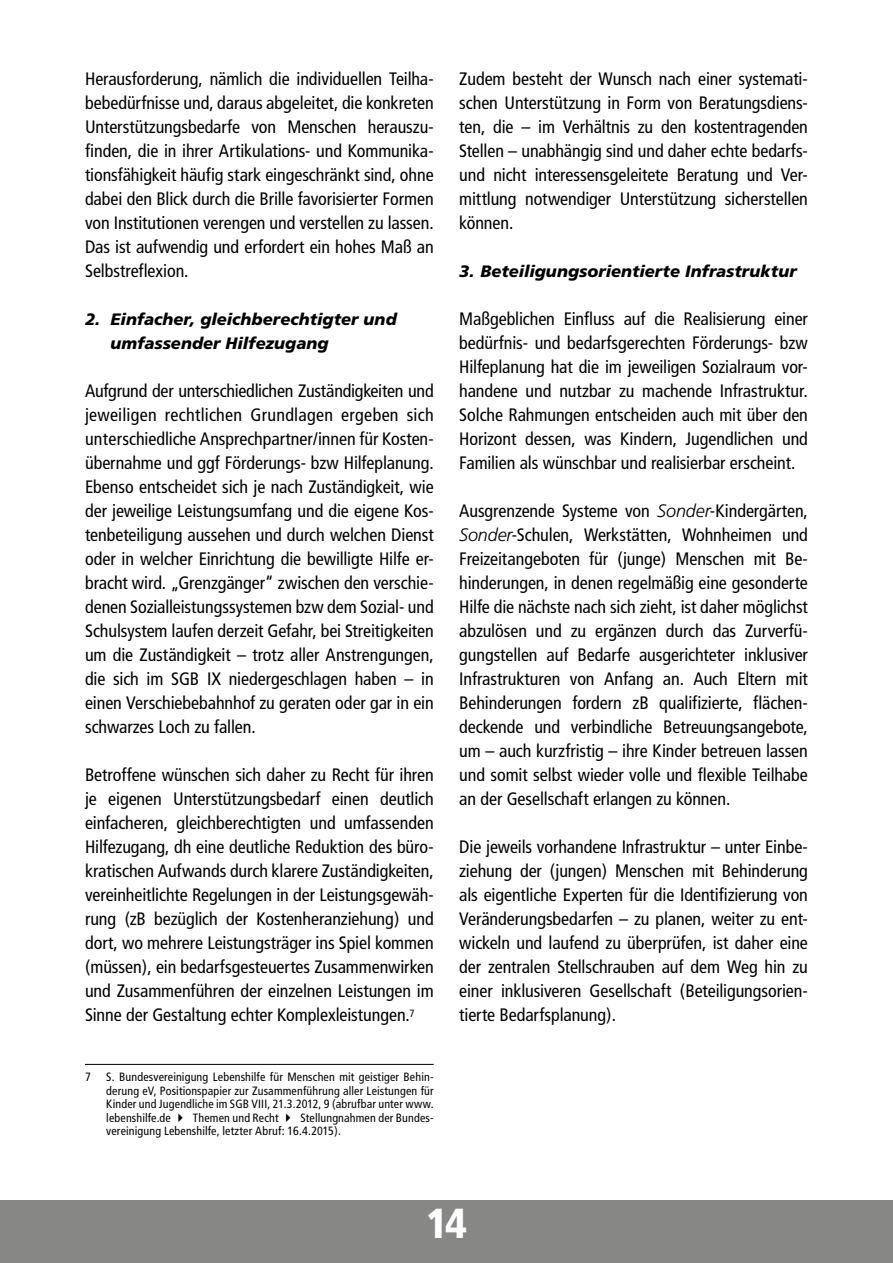
<style>
.page{position:relative;width:893px;height:1263px;background:#fff}
.page>*{position:absolute;margin:0;border:0;box-sizing:border-box;transform-origin:0 0}
.t1{font:900 condensed 42px "Frutiger";color:#fff}
.t2{font:condensed 18px/24px "Frutiger";letter-spacing:-.005em;color:#000;text-align:justify}
.t3{font:italic 900 16.5px/24px "Frutiger";color:#000}
.t4{font:condensed 12px/13.5px "Frutiger";letter-spacing:.01em;color:#000;text-align:justify}
.s1{font-weight:300;font-style:italic;font-stretch:normal}
</style>
<div class="page">
<div style="left:0;top:1200px;width:893px;height:63px;background:#878786"></div>
<hr style="left:85px;top:1064px;width:349px;height:1px;background:#000">
<p class="t2" style="left:85px;top:67px;width:350px">Herausforderung, nämlich die individuellen Teilha&shy;bebedürfnisse und, daraus abgeleitet, die konkreten Unterstützungsbedarfe von Menschen herauszu&shy;finden, die in ihrer Artikulations- und Kommunika&shy;tionsfähigkeit häufig stark eingeschränkt sind, ohne dabei den Blick durch die Brille favorisierter Formen von Institutionen verengen und verstellen zu lassen.<br>Das ist aufwendig und erfordert ein hohes Maß an Selbstreflexion.</p>
<p class="t3" style="left:111px;top:307px;width:288px;text-indent:-26px">2. Einfacher, gleichberechtigter und umfassender Hilfezugang</p>
<p class="t2" style="left:85px;top:379px;width:350px">Aufgrund der unterschiedlichen Zuständigkeiten und jeweiligen rechtlichen Grundlagen ergeben sich unterschiedliche Ansprechpartner/innen für Kosten&shy;übernahme und ggf Förderungs- bzw Hilfeplanung.<br>Ebenso entscheidet sich je nach Zuständigkeit, wie der jeweilige Leistungsumfang und die eigene Kos&shy;tenbeteiligung aussehen und durch welchen Dienst oder in welcher Einrichtung die bewilligte Hilfe er&shy;bracht wird. „Grenzgänger“ zwischen den verschie&shy;denen Sozialleistungssystemen bzw dem Sozial- und Schulsystem laufen derzeit Gefahr, bei Streitigkeiten um die Zuständigkeit – trotz aller Anstrengungen, die sich im SGB IX niedergeschlagen haben – in einen Verschiebebahnhof zu geraten oder gar in ein schwarzes Loch zu fallen.</p>
<p class="t2" style="left:85px;top:763px;width:350px">Betroffene wünschen sich daher zu Recht für ihren je eigenen Unterstützungsbedarf einen deutlich einfacheren, gleichberechtigten und umfassenden Hilfezugang, dh eine deutliche Reduktion des büro&shy;kratischen Aufwands durch klarere Zuständigkeiten, vereinheitlichte Regelungen in der Leistungsgewäh&shy;rung (zB bezüglich der Kostenheranziehung) und dort, wo mehrere Leistungsträger ins Spiel kommen (müssen), ein bedarfsgesteuertes Zusammenwirken und Zusammenführen der einzelnen Leistungen im Sinne der Gestaltung echter Komplexleistungen.<sup>7</sup></p>
<p class="t4" style="left:85px;top:1070px;width:7px">7</p>
<p class="t4" style="left:106px;top:1070px;width:329px">S. Bundesvereinigung Lebenshilfe für Menschen mit geistiger Behin&shy;derung eV, Positionspapier zur Zusammenführung aller Leistungen für Kinder und Jugendliche im SGB VIII, 21.3.2012, 9 (abrufbar unter www. lebenshilfe.de ✔ Themen und Recht ✔ Stellungnahmen der Bundes&shy;vereinigung Lebenshilfe, letzter Abruf: 16.4.2015).</p>
<p class="t2" style="left:459px;top:67px;width:350px">Zudem besteht der Wunsch nach einer systemati&shy;schen Unterstützung in Form von Beratungsdiens&shy;ten, die – im Verhältnis zu den kostentragenden Stellen – unabhängig sind und daher echte bedarfs&shy;und nicht interessensgeleitete Beratung und Ver&shy;mittlung notwendiger Unterstützung sicherstellen können.</p>
<p class="t3" style="left:459px;top:259px;width:339px">3. Beteiligungsorientierte Infrastruktur</p>
<p class="t2" style="left:459px;top:307px;width:350px">Maßgeblichen Einfluss auf die Realisierung einer bedürfnis- und bedarfsgerechten Förderungs- bzw Hilfeplanung hat die im jeweiligen Sozialraum vor&shy;handene und nutzbar zu machende Infrastruktur.<br>Solche Rahmungen entscheiden auch mit über den Horizont dessen, was Kindern, Jugendlichen und Familien als wünschbar und realisierbar erscheint.</p>
<p class="t2" style="left:459px;top:499px;width:350px">Ausgrenzende Systeme von <span class="s1">Sonder</span>-Kindergärten, <span class="s1">Sonder</span>-Schulen, Werkstätten, Wohnheimen und Freizeitangeboten für (junge) Menschen mit Be&shy;hinderungen, in denen regelmäßig eine gesonderte Hilfe die nächste nach sich zieht, ist daher möglichst abzulösen und zu ergänzen durch das Zurverfü&shy;gungstellen auf Bedarfe ausgerichteter inklusiver Infrastrukturen von Anfang an. Auch Eltern mit Behinderungen fordern zB qualifizierte, flächen&shy;deckende und verbindliche Betreuungsangebote, um – auch kurzfristig – ihre Kinder betreuen lassen und somit selbst wieder volle und flexible Teilhabe an der Gesellschaft erlangen zu können.</p>
<p class="t2" style="left:459px;top:835px;width:350px">Die jeweils vorhandene Infrastruktur – unter Einbe&shy;ziehung der (jungen) Menschen mit Behinderung als eigentliche Experten für die Identifizierung von Veränderungsbedarfen – zu planen, weiter zu ent&shy;wickeln und laufend zu überprüfen, ist daher eine der zentralen Stellschrauben auf dem Weg hin zu einer inklusiveren Gesellschaft (Beteiligungsorien&shy;tierte Bedarfsplanung).</p>
<h1 class="t1" style="left:426px;top:1198px;width:42px">14</h1>
</div>
